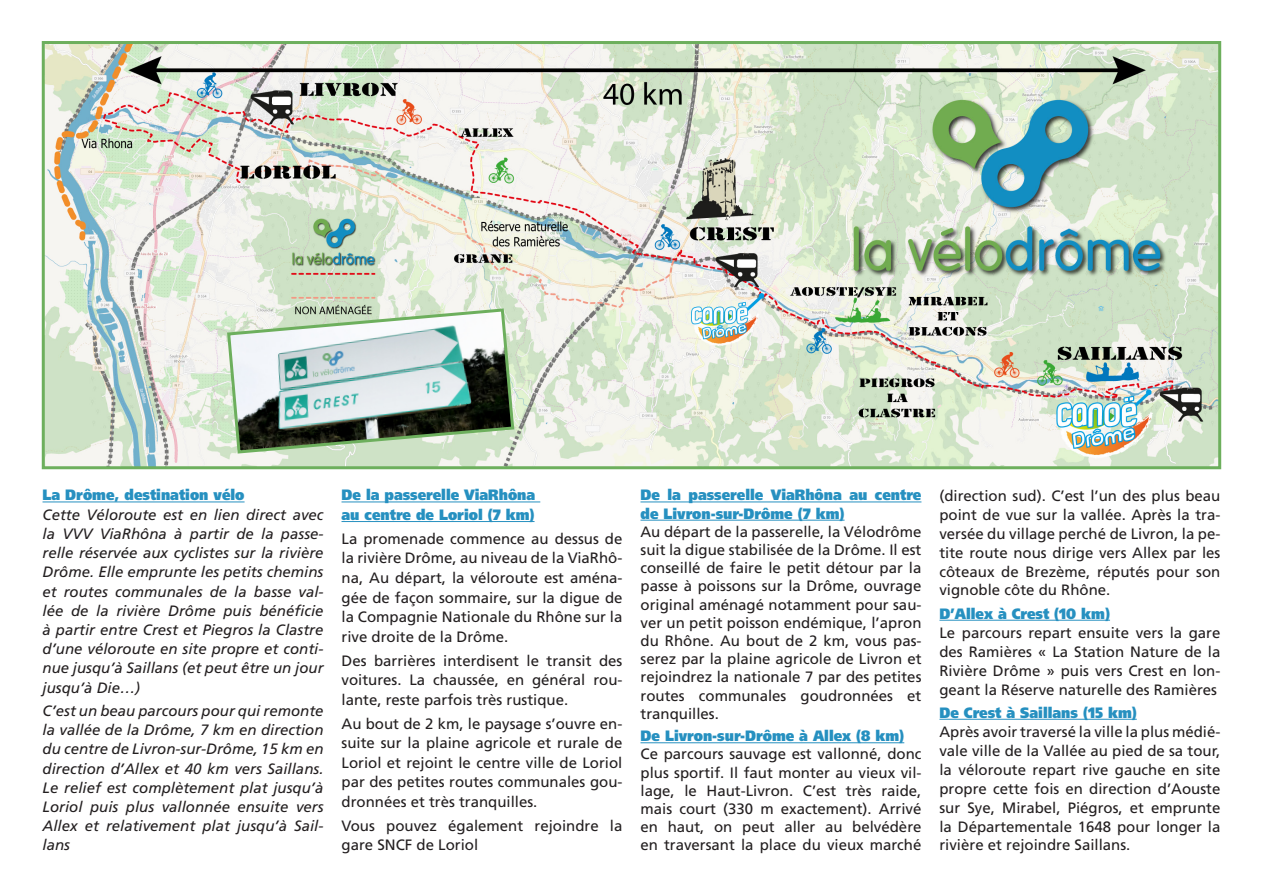
<style>
.page{position:relative;width:1263px;height:893px;background:#fff}
.page>*{position:absolute;margin:0;border:0;box-sizing:border-box;transform-origin:0 0}
.para{font:15px/18.1px "Frutiger";color:#231f20;text-align:justify}
.titre{font:15px/19.6px "Frutiger";color:#231f20;text-align:justify}
.para-2{font:italic 15px/19.2px "Frutiger";color:#231f20;text-align:justify}
.titre-2{font:italic 15px/19.2px "Frutiger";color:#231f20;text-align:justify}
.titre-3{font:900 15px/19.6px "Frutiger";color:#2690c0;scale:.9 1}
</style>
<div class="page">
<img style="left:46px;top:45px;width:1171px;height:420px">
<div style="left:42px;top:41px;width:1179px;height:428px;border:3px solid #6daf5d"></div>
<hr style="left:43px;top:502px;width:202px;height:1px;background:#2690c0">
<hr style="left:341px;top:502px;width:199px;height:1px;background:#2690c0">
<hr style="left:341px;top:521px;width:193px;height:1px;background:#2690c0">
<hr style="left:640px;top:502px;width:281px;height:1px;background:#2690c0">
<hr style="left:640px;top:520px;width:204px;height:1px;background:#2690c0">
<hr style="left:640px;top:742px;width:264px;height:1px;background:#2690c0">
<hr style="left:939px;top:620px;width:171px;height:1px;background:#2690c0">
<hr style="left:939px;top:719px;width:198px;height:1px;background:#2690c0">
<svg style="left:225px;top:307px;width:291px;height:148px"></svg>
<p class="titre-3" style="left:43px;top:485px;width:226px">La Drôme, destination vélo</p>
<p class="para-2" style="left:43px;top:505px;width:282px">Cette Véloroute est en lien direct avec la VVV ViaRhôna à partir de la passe&shy;relle réservée aux cyclistes sur la rivière Drôme. Elle emprunte les petits chemins et routes communales de la basse val&shy;lée de la rivière Drôme puis bénéficie à partir entre Crest et Piegros la Clastre d’une véloroute en site propre et conti&shy;nue jusqu’à Saillans (et peut être un jour jusqu’à Die…)</p>
<p class="titre-2" style="left:43px;top:701px;width:282px">C’est un beau parcours pour qui remonte la vallée de la Drôme, 7 km en direction du centre de Livron-sur-Drôme, 15 km en direction d’Allex et 40 km vers Saillans.<br>Le relief est complètement plat jusqu’à Loriol puis plus vallonnée ensuite vers Allex et relativement plat jusqu’à Sail&shy;lans</p>
<p class="titre-3" style="left:341px;top:485px;width:217px">De la passerelle ViaRhôna au centre de Loriol (7 km)</p>
<p class="titre" style="left:341px;top:529px;width:282px">La promenade commence au dessus de la rivière Drôme, au niveau de la ViaRhô&shy;na, Au départ, la véloroute est aména&shy;gée de façon sommaire, sur la digue de la Compagnie Nationale du Rhône sur la rive droite de la Drôme.</p>
<p class="titre" style="left:341px;top:650px;width:282px">Des barrières interdisent le transit des voitures. La chaussée, en général rou&shy;lante, reste parfois très rustique.</p>
<p class="titre" style="left:341px;top:713px;width:282px">Au bout de 2 km, le paysage s’ouvre en&shy;suite sur la plaine agricole et rurale de Loriol et rejoint le centre ville de Loriol par des petites routes communales gou&shy;dronnées et très tranquilles.</p>
<p class="titre" style="left:341px;top:816px;width:282px">Vous pouvez également rejoindre la gare SNCF de Loriol</p>
<p class="titre-3" style="left:640px;top:486px;width:314px;line-height:18.1px">De la passerelle ViaRhôna au centre de Livron-sur-Drôme (7 km)</p>
<p class="para" style="left:640px;top:522px;width:282px">Au départ de la passerelle, la Vélodrôme suit la digue stabilisée de la Drôme. Il est conseillé de faire le petit détour par la passe à poissons sur la Drôme, ouvrage original aménagé notamment pour sau&shy;ver un petit poisson endémique, l’apron du Rhône. Au bout de 2 km, vous pas&shy;serez par la plaine agricole de Livron et rejoindrez la nationale 7 par des petites routes communales goudronnées et tranquilles.</p>
<p class="titre-3" style="left:640px;top:726px;width:295px">De Livron-sur-Drôme à Allex (8 km)</p>
<p class="para" style="left:640px;top:745px;width:282px">Ce parcours sauvage est vallonné, donc plus sportif. Il faut monter au vieux vil&shy;lage, le Haut-Livron. C’est très raide, mais court (330 m exactement). Arrivé en haut, on peut aller au belvédère en traversant la place du vieux marché</p>
<p class="para" style="left:939px;top:486px;width:282px;line-height:18.9px">(direction sud). C’est l’un des plus beau point de vue sur la vallée. Après la tra&shy;versée du village perché de Livron, la pe&shy;tite route nous dirige vers Allex par les côteaux de Brezème, réputés pour son vignoble côte du Rhône.</p>
<p class="titre-3" style="left:939px;top:603px;width:191px">D’Allex à Crest (10 km)</p>
<p class="para" style="left:939px;top:623px;width:282px;line-height:18.9px">Le parcours repart ensuite vers la gare des Ramières « La Station Nature de la Rivière Drôme » puis vers Crest en lon&shy;geant la Réserve naturelle des Ramières</p>
<p class="titre-3" style="left:939px;top:702px;width:221px">De Crest à Saillans (15 km)</p>
<p class="para" style="left:939px;top:722px;width:282px;line-height:18.9px">Après avoir traversé la ville la plus médié&shy;vale ville de la Vallée au pied de sa tour, la véloroute repart rive gauche en site propre cette fois en direction d’Aouste sur Sye, Mirabel, Piégros, et emprunte la Départementale 1648 pour longer la rivière et rejoindre Saillans.</p>
</div>
